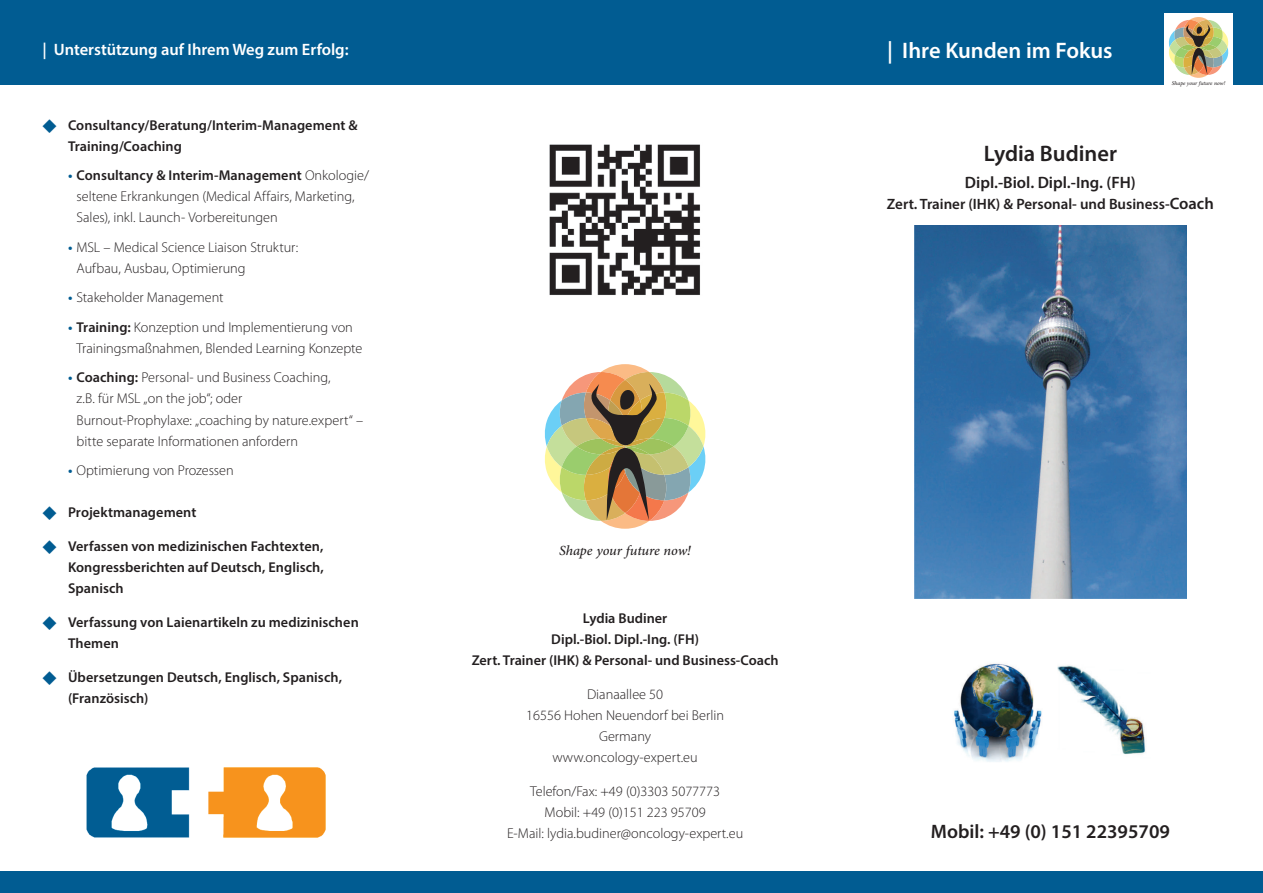
<style>
.page{position:relative;width:1263px;height:893px;background:#fff}
.page>*{position:absolute;margin:0;border:0;box-sizing:border-box;transform-origin:0 0}
.t1{font:600 22.5px "Myriad Pro";color:#fff}
.t2{font:600 22.5px "Myriad Pro";color:#231f20}
.t3{font:600 19.5px "Myriad Pro";color:#231f20}
.t4{font:italic 19.5px "Adobe Arabic";letter-spacing:-.005em;color:#231f20}
.t5{font:600 16.5px "Myriad Pro";color:#fff}
.t6{font:600 16.5px "Myriad Pro";color:#231f20}
.t7{font:600 15px "Myriad Pro";color:#231f20}
.t8{font:300 14.25px/21px "Myriad Pro";color:#231f20}
.t9{font:600 14.25px/21px "Myriad Pro";letter-spacing:.005em;color:#231f20}
.t10{font:italic 7.8px "Adobe Arabic";letter-spacing:-.005em;color:#231f20}
.s1{font-weight:600;color:#015c92}
.s2{font-weight:600}
.s3{font-size:16.5px}
</style>
<div class="page">
<div style="left:0;top:0;width:1263px;height:85px;background:#015c92"></div>
<img style="left:914px;top:225px;width:272px;height:374px">
<img style="left:954px;top:663px;width:192px;height:99px">
<img style="left:86px;top:767px;width:240px;height:71px">
<div style="left:0;top:872px;width:1263px;height:21px;background:#015c92"></div>
<img style="left:549px;top:144px;width:151px;height:151px">
<div style="left:1164px;top:13px;width:68px;height:78px;background:#fff"></div>
<svg style="left:1189px;top:72px;width:18px;height:6px"></svg>
<svg style="left:1189px;top:17px;width:18px;height:6px"></svg>
<svg style="left:1169px;top:20px;width:59px;height:55px;background:#bcb485"></svg>
<svg style="left:601px;top:513px;width:48px;height:16px"></svg>
<svg style="left:601px;top:364px;width:48px;height:16px"></svg>
<svg style="left:544px;top:372px;width:162px;height:149px"></svg>
<p class="t5" style="left:43px;top:39px;width:308px">| Unterstützung auf Ihrem Weg zum Erfolg:</p>
<h1 class="t1" style="left:887px;top:36px;width:227px">| Ihre Kunden im Fokus</h1>
<p class="t10" style="left:1172px;top:78px;width:55px">Shape your future now!</p>
<p class="t9" style="left:68px;top:114px;width:291px">Consultancy/Beratung/Interim-Management &amp;<br>Training/Coaching</p>
<p class="t8" style="left:77px;top:165px;width:294px;text-indent:-9px"><span class="s1">•</span> <span class="s2">Consultancy &amp; Interim-Management</span> Onkologie/ seltene Erkrankungen (Medical Affairs, Marketing,<br>Sales), inkl. Launch- Vorbereitungen</p>
<p class="t8" style="left:77px;top:237px;width:223px;text-indent:-9px"><span class="s1">•</span> MSL – Medical Science Liaison Struktur:<br>Aufbau, Ausbau, Optimierung</p>
<p class="t8" style="left:68px;top:287px;width:157px"><span class="s1">•</span> Stakeholder Management</p>
<p class="t8" style="left:77px;top:317px;width:287px;text-indent:-9px"><span class="s1">•</span> <span class="s2">Training:</span> Konzeption und Implementierung von<br>Trainingsmaßnahmen, Blended Learning Konzepte</p>
<p class="t8" style="left:77px;top:367px;width:288px;text-indent:-9px"><span class="s1">•</span> <span class="s2">Coaching:</span> Personal- und Business Coaching,<br>z.B. für MSL „on the job“; oder<br>Burnout-Prophylaxe: „coaching by nature.expert“ – bitte separate Informationen anfordern</p>
<p class="t8" style="left:68px;top:460px;width:167px"><span class="s1">•</span> Optimierung von Prozessen</p>
<p class="t9" style="left:68px;top:502px;width:130px">Projektmanagement</p>
<p class="t9" style="left:68px;top:535px;width:257px;text-align:justify">Verfassen von medizinischen Fachtexten, Kongressberichten auf Deutsch, Englisch, Spanisch</p>
<p class="t9" style="left:68px;top:611px;width:292px">Verfassung von Laienartikeln zu medizinischen<br>Themen</p>
<p class="t9" style="left:68px;top:666px;width:276px">Übersetzungen Deutsch, Englisch, Spanisch, (Französisch)</p>
<h2 class="t4" style="left:559px;top:537px;width:133px">Shape your future now!</h2>
<p class="t9" style="left:472px;top:607px;width:308px;text-align:center">Lydia Budiner<br>Dipl.-Biol. Dipl.-Ing. (FH)<br>Zert. Trainer (IHK) &amp; Personal- und Business-Coach</p>
<p class="t8" style="left:526px;top:684px;width:199px;text-align:center">Dianaallee 50<br>16556 Hohen Neuendorf bei Berlin<br>Germany www.oncology-expert.eu</p>
<p class="t8" style="left:507px;top:780px;width:238px;text-align:center">Telefon/Fax: +49 (0)3303 5077773<br>Mobil: +49 (0)151 223 95709<br>E-Mail: lydia.budiner@oncology-expert.eu</p>
<h1 class="t2" style="left:984px;top:140px;width:135px">Lydia Budiner</h1>
<p class="t6" style="left:965px;top:172px;width:172px">Dipl.-Biol. Dipl.-Ing. (FH)</p>
<p class="t7" style="left:887px;top:195px;width:328px">Zert. Trainer (IHK) &amp; Personal- und Business-<span class="s3">Coach</span></p>
<h2 class="t3" style="left:931px;top:819px;width:241px">Mobil: +49 (0) 151 22395709</h2>
</div>
